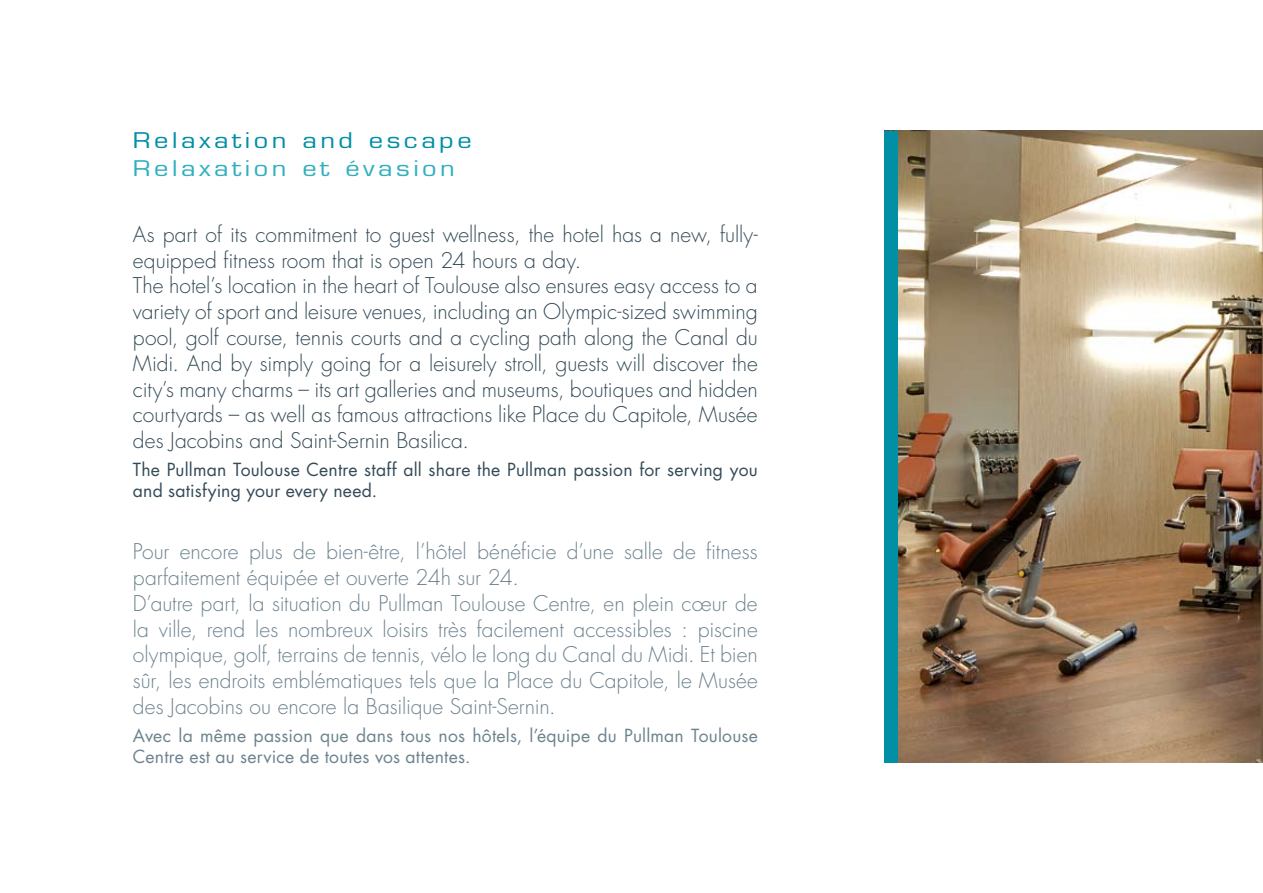
<style>
.page{position:relative;width:1263px;height:893px;background:#fff}
.page>*{position:absolute;margin:0;border:0;box-sizing:border-box;transform-origin:0 0}
.t1{font:300 21.15px/25.8px "Futura";color:#344b57}
.t2{font:300 21.15px/25.8px "Futura";color:#6d838e}
.t3{font:21.15px "Eurostile";letter-spacing:.14em;color:#008fa5;scale:1.2 1}
.t4{font:21.15px "Eurostile";letter-spacing:.14em;color:#31afbe;scale:1.2 1}
.t5{font:17.55px/21.1px "Futura";letter-spacing:.01em;color:#6d838e}
.t6{font:17.55px/21.1px "Futura";letter-spacing:.01em;color:#344b57}
</style>
<div class="page">
<img style="left:897px;top:131px;width:366px;height:631px">
<div style="left:884px;top:131px;width:13px;height:631px;background:#008fa5"></div>
<p class="t3" style="left:133px;top:127px;width:284px">Relaxation and escape</p>
<p class="t4" style="left:133px;top:155px;width:270px">Relaxation et évasion</p>
<p class="t1" style="left:133px;top:222px;width:626px">As part of its commitment to guest wellness, the hotel has a new, fully&shy;equipped fitness room that is open 24 hours a day.<br>The hotel’s location in the heart of Toulouse also ensures easy access to a variety of sport and leisure venues, including an Olympic-sized swimming pool, golf course, tennis courts and a cycling path along the Canal du Midi. And by simply going for a leisurely stroll, guests will discover the city’s many charms – its art galleries and museums, boutiques and hidden courtyards – as well as famous attractions like Place du Capitole, Musée des Jacobins and Saint-Sernin Basilica.</p>
<p class="t6" style="left:133px;top:459px;width:626px">The Pullman Toulouse Centre staff all share the Pullman passion for serving you and satisfying your every need.</p>
<p class="t2" style="left:133px;top:539px;width:626px">Pour encore plus de bien-être, l’hôtel bénéficie d’une salle de fitness parfaitement équipée et ouverte 24h sur 24.<br>D’autre part, la situation du Pullman Toulouse Centre, en plein cœur de la ville, rend les nombreux loisirs très facilement accessibles : piscine olympique, golf, terrains de tennis, vélo le long du Canal du Midi. Et bien sûr, les endroits emblématiques tels que la Place du Capitole, le Musée des Jacobins ou encore la Basilique Saint-Sernin.</p>
<p class="t5" style="left:133px;top:724px;width:626px">Avec la même passion que dans tous nos hôtels, l’équipe du Pullman Toulouse<br>Centre est au service de toutes vos attentes.</p>
</div>
